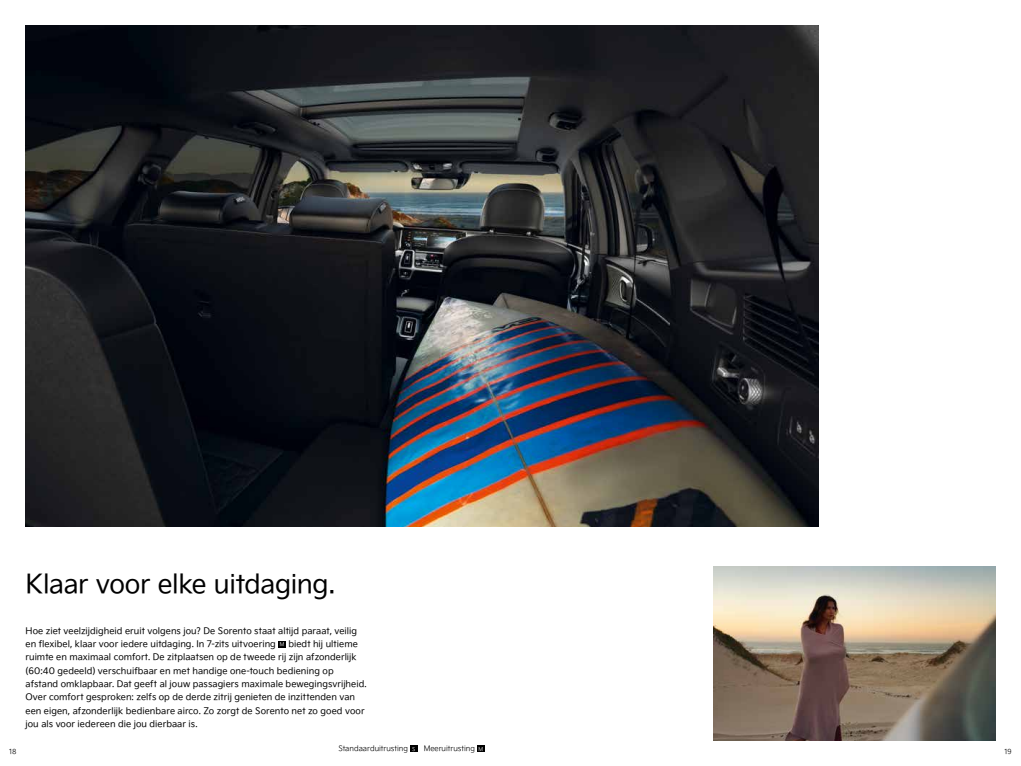
<style>
.page{position:relative;width:1021px;height:766px;background:#fff}
.page>*{position:absolute;margin:0;border:0;box-sizing:border-box;transform-origin:0 0}
.t1{font:26px "Kia Signature OTF Regular";letter-spacing:-.015em;color:#000}
.t2{font:9px/13.3px "Kia Signature OTF Regular";letter-spacing:.005em;color:#000}
.t3{font:7.5px "Kia Signature OTF Light";color:#000}
.t4{font:7px "Kia Signature OTF Light";color:#000}
.s1{font-family:"Kia Signature OTF Light";font-size:5.2px;color:#fff}
.s2{font-size:5.2px;color:#fff}
</style>
<div class="page">
<img style="left:713px;top:566px;width:282px;height:174px">
<img style="left:26px;top:26px;width:792px;height:500px">
<div style="left:278px;top:640px;width:8px;height:7px;background:#000"></div>
<div style="left:410px;top:745px;width:7px;height:7px;background:#000"></div>
<div style="left:477px;top:745px;width:7px;height:7px;background:#000"></div>
<h1 class="t1" style="left:26px;top:565px;width:311px">Klaar voor elke uitdaging.</h1>
<p class="t2" style="left:26px;top:623px;width:342px">Hoe ziet veelzijdigheid eruit volgens jou? De Sorento staat altijd paraat, veilig en flexibel, klaar voor iedere uitdaging. In 7-zits uitvoering <span class="s1">M</span> biedt hij ultieme ruimte en maximaal comfort. De zitplaatsen op de tweede rij zijn afzonderlijk (60:40 gedeeld) verschuifbaar en met handige one-touch bediening op afstand omklapbaar. Dat geeft al jouw passagiers maximale bewegingsvrijheid.<br>Over comfort gesproken: zelfs op de derde zitrij genieten de inzittenden van een eigen, afzonderlijk bedienbare airco. Zo zorgt de Sorento net zo goed voor jou als voor iedereen die jou dierbaar is.</p>
<p class="t3" style="left:338px;top:743px;width:146px">Standaarduitrusting <span class="s2">S</span> Meeruitrusting <span class="s2">M</span></p>
<p class="t4" style="left:9px;top:746px;width:9px">18</p>
<p class="t4" style="left:1004px;top:746px;width:9px">19</p>
</div>
